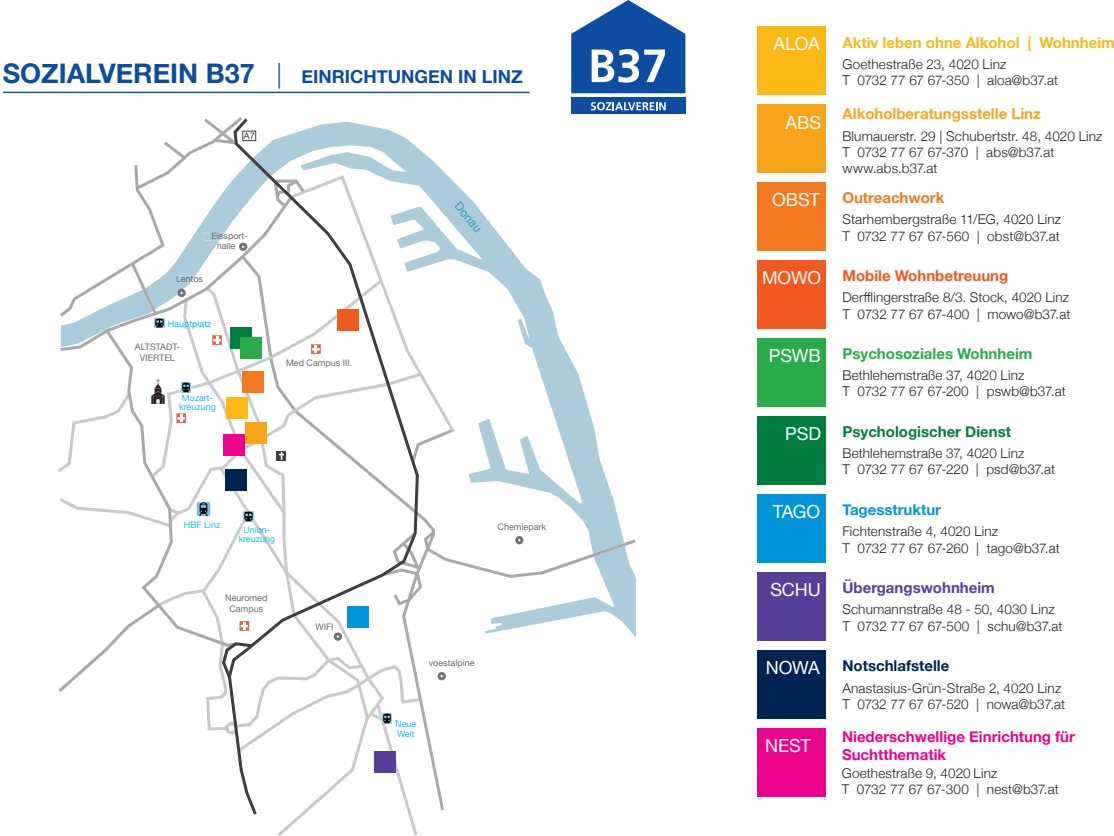
<style>
.page{position:relative;width:1114px;height:836px;background:#fff}
.page>*{position:absolute;margin:0;border:0;box-sizing:border-box;transform-origin:0 0}
.t1{font:18px "Helvetica Neue";letter-spacing:-.01em;color:#fff}
.t2{font:700 18px "Helvetica Neue";color:#0d4da1}
.t3{font:700 15px/18px "Helvetica Neue";color:#ed028c}
.t4{font:700 15px "Helvetica Neue";color:#fcb814}
.t5{font:700 15px "Helvetica Neue";color:#f9a51b}
.t6{font:700 15px "Helvetica Neue";color:#29ab4a}
.t7{font:700 15px "Helvetica Neue";color:#007e3d}
.t8{font:700 15px "Helvetica Neue";color:#f15921}
.t9{font:700 15px "Helvetica Neue";color:#573e99}
.t10{font:700 15px "Helvetica Neue";color:#002451}
.t11{font:700 15px "Helvetica Neue";color:#0095d9}
.t12{font:700 15px "Helvetica Neue";color:#f47921}
.t13{font:300 13.5px/16.2px "Helvetica Neue";letter-spacing:.005em;color:#231f20}
.t14{font:12px "Helvetica Neue";color:#2c9bb6}
.t15{font:9px/10.8px "Helvetica Neue";color:#6b6b6e;text-align:center}
.t16{font:9px/9px "Helvetica Neue";color:#12c0f2}
.t17{font:9px "Helvetica Neue";color:#00baf1}
.t18{font:9px "Helvetica Neue";color:#3e3e3f}
.s1{font-size:27px}
.s2{font-weight:300;font-size:25.5px}
</style>
<div class="page">
<div style="left:757px;top:260px;width:68px;height:68px;background:#f15921"></div>
<div style="left:757px;top:494px;width:69px;height:69px;background:#0095d9"></div>
<div style="left:757px;top:416px;width:69px;height:68px;background:#007e3d"></div>
<div style="left:757px;top:182px;width:69px;height:69px;background:#f47921"></div>
<div style="left:757px;top:650px;width:69px;height:69px;background:#002451"></div>
<div style="left:757px;top:572px;width:69px;height:68px;background:#573e99"></div>
<div style="left:757px;top:338px;width:69px;height:68px;background:#29ab4a"></div>
<div style="left:757px;top:27px;width:69px;height:68px;background:#fcb814"></div>
<div style="left:757px;top:104px;width:69px;height:69px;background:#f9a51b"></div>
<div style="left:571px;top:98px;width:114px;height:16px;background:#0d4da1"></div>
<svg style="left:571px;top:0;width:114px;height:93px"></svg>
<hr style="left:3px;top:92px;width:527px;height:1px;background:#0d4da1">
<svg style="left:58px;top:102px;width:608px;height:733px"></svg>
<div style="left:245px;top:423px;width:21px;height:21px;background:#f9a51b"></div>
<div style="left:243px;top:371px;width:21px;height:22px;background:#f47921"></div>
<div style="left:756px;top:728px;width:69px;height:69px;background:#ed028c"></div>
<div style="left:223px;top:434px;width:22px;height:22px;background:#ed028c"></div>
<h1 class="t2" style="left:3px;top:66px;width:521px"><span class="s1">SOZIALVEREIN B37</span> <span class="s2">|</span> EINRICHTUNGEN IN LINZ</h1>
<p class="t18" style="left:244px;top:130px;width:12px">A7</p>
<p class="t15" style="left:217px;top:230px;width:33px;text-align:left;text-indent:-5px">Eissport&shy;halle</p>
<p class="t15" style="left:176px;top:273px;width:29px">Lentos</p>
<p class="t17" style="left:168px;top:318px;width:45px">Hauptplatz</p>
<p class="t15" style="left:135px;top:341px;width:47px">ALTSTADT-<br>VIERTEL</p>
<p class="t16" style="left:179px;top:393px;width:38px">Mozart&shy;kreuzung</p>
<p class="t15" style="left:286px;top:357px;width:68px">Med Campus III.</p>
<p class="t16" style="left:184px;top:520px;width:38px">HBF Linz</p>
<p class="t16" style="left:238px;top:525px;width:38px;text-align:center">Union&shy;kreuzung</p>
<p class="t15" style="left:225px;top:592px;width:44px">Neuromed<br>Campus</p>
<p class="t15" style="left:315px;top:621px;width:20px">WIFI</p>
<p class="t14" style="left:462px;top:199px;width:37px;rotate:50deg">Donau</p>
<p class="t15" style="left:497px;top:521px;width:50px">Chemiepark</p>
<p class="t15" style="left:429px;top:657px;width:47px">voestalpine</p>
<p class="t16" style="left:395px;top:718px;width:23px;line-height:10.8px">Neue<br>Welt</p>
<h1 class="t1" style="left:773px;top:33px;width:48px">ALOA</h1>
<p class="t4" style="left:842px;top:33px;width:274px">Aktiv leben ohne Alkohol | Wohnheim</p>
<p class="t13" style="left:842px;top:56px;width:217px">Goethestraße 23, 4020 Linz<br>T 0732 77 67 67-350 | aloa@b37.at</p>
<h1 class="t1" style="left:785px;top:111px;width:37px">ABS</h1>
<p class="t5" style="left:842px;top:104px;width:200px">Alkoholberatungsstelle Linz</p>
<p class="t13" style="left:842px;top:127px;width:261px">Blumauerstr. 29 | Schubertstr. 48, 4020 Linz<br>T 0732 77 67 67-370 | abs@b37.at www.abs.b37.at</p>
<h1 class="t1" style="left:772px;top:188px;width:49px">OBST</h1>
<p class="t12" style="left:842px;top:188px;width:103px">Outreachwork</p>
<p class="t13" style="left:842px;top:211px;width:220px">Starhembergstraße 11/EG, 4020 Linz<br>T 0732 77 67 67-560 | obst@b37.at</p>
<h1 class="t1" style="left:762px;top:266px;width:60px">MOWO</h1>
<p class="t8" style="left:842px;top:266px;width:167px">Mobile Wohnbetreuung</p>
<p class="t13" style="left:842px;top:289px;width:229px">Derfflingerstraße 8/3. Stock, 4020 Linz<br>T 0732 77 67 67-400 | mowo@b37.at</p>
<h1 class="t1" style="left:769px;top:344px;width:53px">PSWB</h1>
<p class="t6" style="left:842px;top:344px;width:191px">Psychosoziales Wohnheim</p>
<p class="t13" style="left:842px;top:367px;width:225px">Bethlehemstraße 37, 4020 Linz<br>T 0732 77 67 67-200 | pswb@b37.at</p>
<h1 class="t1" style="left:785px;top:422px;width:37px">PSD</h1>
<p class="t7" style="left:842px;top:422px;width:170px">Psychologischer Dienst</p>
<p class="t13" style="left:842px;top:445px;width:214px">Bethlehemstraße 37, 4020 Linz<br>T 0732 77 67 67-220 | psd@b37.at</p>
<h1 class="t1" style="left:772px;top:501px;width:49px">TAGO</h1>
<p class="t11" style="left:842px;top:500px;width:100px">Tagesstruktur</p>
<p class="t13" style="left:842px;top:523px;width:219px">Fichtenstraße 4, 4020 Linz<br>T 0732 77 67 67-260 | tago@b37.at</p>
<h1 class="t1" style="left:770px;top:578px;width:52px">SCHU</h1>
<p class="t9" style="left:842px;top:578px;width:154px">Übergangswohnheim</p>
<p class="t13" style="left:842px;top:601px;width:221px">Schumannstraße 48 - 50, 4030 Linz<br>T 0732 77 67 67-500 | schu@b37.at</p>
<h1 class="t1" style="left:766px;top:657px;width:56px">NOWA</h1>
<p class="t10" style="left:842px;top:656px;width:108px">Notschlafstelle</p>
<p class="t13" style="left:842px;top:679px;width:224px">Anastasius-Grün-Straße 2, 4020 Linz<br>T 0732 77 67 67-520 | nowa@b37.at</p>
<h1 class="t1" style="left:765px;top:735px;width:47px">NEST</h1>
<p class="t3" style="left:842px;top:727px;width:234px">Niederschwellige Einrichtung für<br>Suchtthematik</p>
<p class="t13" style="left:842px;top:765px;width:218px">Goethestraße 9, 4020 Linz<br>T 0732 77 67 67-300 | nest@b37.at</p>
</div>
